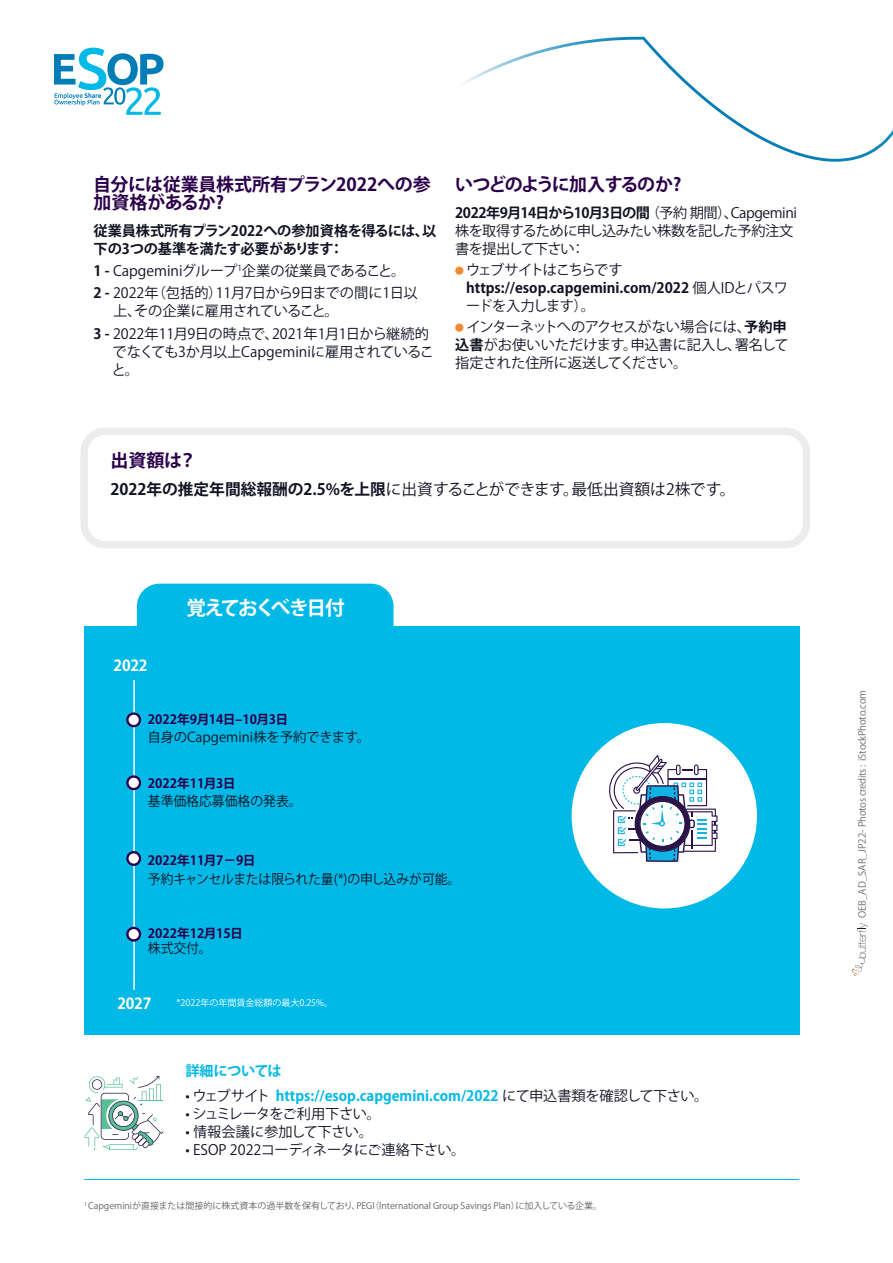
<style>
.page{position:relative;width:893px;height:1263px;background:#fff}
.page>*{position:absolute;margin:0;border:0;box-sizing:border-box;transform-origin:0 0}
.t1{font:700 19.65px "Koz Go Pr 6 N";letter-spacing:-.115em;color:#fff}
.t2{font:700 18px/18px "Koz Go Pr 6 N";letter-spacing:-.02em;color:#2a004a}
.t3{font:700 18px "Koz Go Pr 6 N";letter-spacing:-.08em;color:#2a004a}
.t4{font:15.75px "Koz Go Pr 6 N";letter-spacing:-.005em;color:#121423}
.t5{font:700 15.15px "Koz Go Pr 6 N";letter-spacing:-.015em;color:#fff}
.t6{font:14.25px/22.2px "Koz Go Pr 6 N";color:#121423}
.t7{font:14.25px/18px "Koz Go Pr 6 N";letter-spacing:-.02em;color:#121423}
.t8{font:14.25px/18px "Koz Go Pr 6 N";letter-spacing:-.05em;color:#121423}
.t9{font:700 14.25px/18px "Koz Go Pr 6 N";color:#121423}
.t10{font:700 14.25px "Koz Go Pr 6 N";color:#00b9e7}
.t11{font:700 14.25px/18px "Koz Go Pr 6 N";letter-spacing:-.02em;color:#121423}
.t12{font:14.25px "Koz Go Pr 6 N";letter-spacing:-.065em;color:#121423}
.t13{font:700 14.25px "Koz Go Pr 6 N";letter-spacing:-.035em;color:#00b9e7}
.t14{font:13.5px "Koz Go Pr 6 N";letter-spacing:-.02em;color:#121423;scale:.95 1}
.t15{font:13.5px "Koz Go Pr 6 N";color:#121423}
.t16{font:13.5px "Koz Go Pr 6 N";color:#121423;scale:.95 1}
.t17{font:700 12.75px "Koz Go Pr 6 N";color:#2a004a}
.t18{font:9.75px "Koz Go Pr 6 N";letter-spacing:-.025em;color:#6c6d70}
.t19{font:9px "Koz Go Pr 6 N";color:#636366}
.t20{font:9px "Koz Go Pr 6 N";color:#fff}
.s1{font-weight:700}
.s2{font-weight:400}
.s3{font-weight:400;color:#121423}
</style>
<div class="page">
<div style="left:455px;top:267px;width:8px;height:8px;background:#f58b30;border-radius:50%"></div>
<div style="left:455px;top:324px;width:8px;height:8px;background:#f58b30;border-radius:50%"></div>
<div style="left:84px;top:626px;width:715px;height:409px;background:#00b9e7"></div>
<div style="left:137px;top:584px;width:257px;height:42px;background:#00b9e7"></div>
<hr style="left:133px;top:680px;width:2px;height:310px;background:#fff">
<svg style="left:127px;top:713px;width:13px;height:13px"></svg>
<div style="left:126px;top:712px;width:15px;height:15px;border:2px solid #2a004a;border-radius:50%"></div>
<svg style="left:127px;top:776px;width:13px;height:13px"></svg>
<div style="left:126px;top:775px;width:15px;height:15px;border:2px solid #2a004a;border-radius:50%"></div>
<svg style="left:127px;top:852px;width:13px;height:13px"></svg>
<div style="left:126px;top:851px;width:15px;height:15px;border:2px solid #2a004a;border-radius:50%"></div>
<svg style="left:127px;top:928px;width:13px;height:12px"></svg>
<div style="left:126px;top:927px;width:15px;height:15px;border:2px solid #2a004a;border-radius:50%"></div>
<div style="left:572px;top:723px;width:185px;height:185px;background:#fff;border-radius:50%"></div>
<svg style="left:609px;top:755px;width:108px;height:107px"></svg>
<div style="left:80px;top:427px;width:730px;height:121px;border:8px solid #ececee;border-radius:21px"></div>
<hr style="left:85px;top:1179px;width:714px;height:1px;background:#00b9e7">
<svg style="left:84px;top:1076px;width:79px;height:74px"></svg>
<svg style="left:462px;top:37px;width:298px;height:102px"></svg>
<svg style="left:851px;top:923px;width:17px;height:53px"></svg>
<svg style="left:54px;top:48px;width:109px;height:67px"></svg>
<p class="t2" style="left:93px;top:176px;width:339px">自分には従業員株式所有プラン2022への参加資格があるか?</p>
<p class="t11" style="left:94px;top:222px;width:344px">従業員株式所有プラン2022への参加資格を得るには、以下の3つの基準を満たす必要があります：</p>
<p class="t6" style="left:94px;top:260px;width:325px"><span class="s1">1 -</span> Capgeminiグループ<sup>1</sup>企業の従業員であること。<br><span class="s1">2 -</span> 2022年（包括的）11⽉7⽇から9⽇までの間に1⽇以</p>
<p class="t6" style="left:94px;top:300px;width:337px;text-indent:19px">上、その企業に雇⽤されていること。<br><span class="s1">3 -</span> 2022年11⽉9⽇の時点で、2021年1⽉1⽇から継続的</p>
<p class="t6" style="left:112px;top:343px;width:324px;line-height:18px">でなくても3か⽉以上Capgeminiに雇⽤されていること。</p>
<p class="t3" style="left:455px;top:174px;width:228px">いつどのように加入するのか?</p>
<p class="t8" style="left:455px;top:204px;width:343px"><span class="s1">2022年9⽉14⽇から10⽉3⽇の間</span> （予約 期間）、Capgemini株を取得するために申し込みたい株数を記した予約注⽂書を提出して下さい：</p>
<p class="t9" style="left:466px;top:261px;width:323px"><span class="s2">ウェブサイトはこちらです</span>https://esop.capgemini.com/2022 <span class="s2">個⼈IDとパスワードを⼊⼒します）。</span></p>
<p class="t7" style="left:455px;top:318px;width:335px;text-indent:11px">インターネットへのアクセスがない場合には、<span class="s1">予約申込書</span>がお使いいただけます。申込書に記入し、署名して指定された住所に返送してください。</p>
<p class="t2" style="left:111px;top:452px;width:88px">出資額は？</p>
<p class="t4" style="left:111px;top:480px;width:626px"><span class="s1">2022年の推定年間総報酬の2.5%を上限</span>に出資することができます。最低出資額は2株です。</p>
<p class="t5" style="left:114px;top:657px;width:35px">2022</p>
<h1 class="t1" style="left:186px;top:597px;width:160px">覚えておくべき日付</h1>
<p class="t17" style="left:148px;top:712px;width:138px">2022年9月14日–10月3日</p>
<p class="t15" style="left:147px;top:730px;width:224px">自身のCapgemini株を予約できます。</p>
<p class="t17" style="left:148px;top:777px;width:85px">2022年11月3日</p>
<p class="t16" style="left:148px;top:794px;width:163px">基準価格応募価格の発表。</p>
<p class="t17" style="left:148px;top:853px;width:105px">2022年11月7－9日</p>
<p class="t14" style="left:148px;top:871px;width:330px">予約キャンセルまたは限られた量(*)の申し込みが可能。</p>
<p class="t17" style="left:148px;top:926px;width:93px">2022年12月15日</p>
<p class="t16" style="left:148px;top:940px;width:69px">株式交付。</p>
<p class="t5" style="left:117px;top:995px;width:35px">2027</p>
<p class="t20" style="left:176px;top:998px;width:158px">*2022年の年間賃⾦総額の最⼤0.25%。</p>
<p class="t13" style="left:185px;top:1062px;width:98px">詳細については</p>
<p class="t10" style="left:185px;top:1087px;width:525px"><span class="s3">• ウェブサイト</span> https://esop.capgemini.com/2022 <span class="s3">にて申込書類を確認して下さい。</span></p>
<p class="t12" style="left:185px;top:1105px;width:197px">• シュミレータをご利⽤下さい。</p>
<p class="t7" style="left:185px;top:1123px;width:189px">• 情報会議に参加して下さい。</p>
<p class="t7" style="left:185px;top:1141px;width:282px">• ESOP 2022コーディネータにご連絡下さい。</p>
<p class="t19" style="left:84px;top:1200px;width:519px"><sup>1</sup> Capgeminiが直接または間接的に株式資本の過半数を保有しており、PEGI（International Group Savings Plan）に加入している企業。</p>
<p class="t18" style="left:857px;top:918px;width:229px;rotate:-90deg">OEB_AD_SAR_JP22- Photos credits : iStockPhoto.com</p>
</div>
